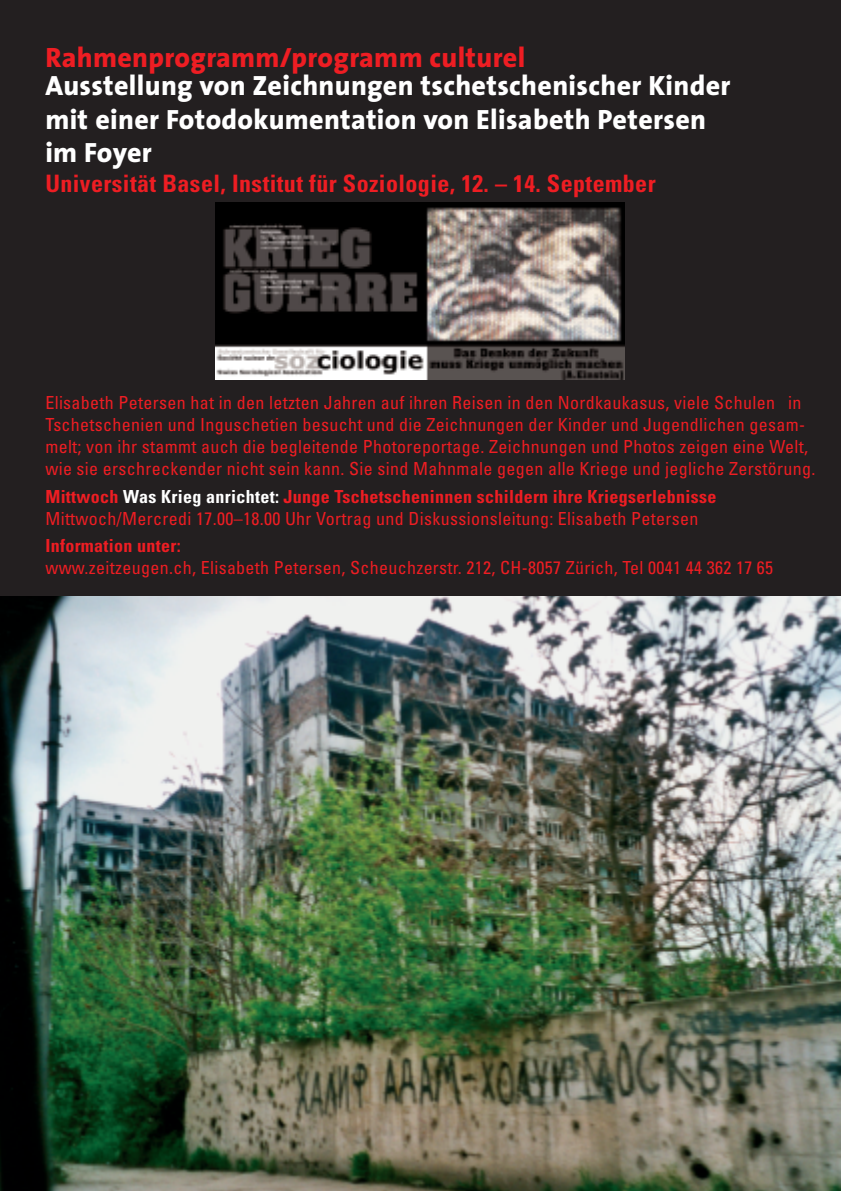
<style>
.page{position:relative;width:842px;height:1191px;background:#fff}
.page>*{position:absolute;margin:0;border:0;box-sizing:border-box;transform-origin:0 0}
.t1{font:800 28px/33.6px "The Sans";letter-spacing:.01em;color:#fff}
.t2{font:800 28px "The Sans";letter-spacing:.01em;color:#ee1d23}
.t3{font:700 condensed 24px "Univers";letter-spacing:.02em;color:#ee1d23}
.t4{font:condensed 18px/22px "Univers";letter-spacing:.02em;color:#ee1d23}
.t5{font:700 condensed 18px "Univers";letter-spacing:.02em;color:#ee1d23}
.s1{font-weight:700}
.s2{font-weight:700;color:#fff}
</style>
<div class="page">
<div style="left:0;top:1px;width:840px;height:598px;background:#231f20"></div>
<img style="left:0;top:596px;width:840px;height:595px">
<img style="left:216px;top:202px;width:408px;height:177px">
<h1 class="t2" style="left:45px;top:46px;width:481px">Rahmenprogramm/programm culturel</h1>
<h1 class="t1" style="left:45px;top:71px;width:687px">Ausstellung von Zeichnungen tschetschenischer Kinder mit einer Fotodokumentation von Elisabeth Petersen im Foyer</h1>
<h2 class="t3" style="left:45px;top:175px;width:612px">Universität Basel, Institut für Soziologie, 12. – 14. September</h2>
<p class="t4" style="left:45px;top:393px;width:771px">Elisabeth Petersen hat in den letzten Jahren auf ihren Reisen in den Nordkaukasus, viele Schulen in Tschetschenien und Inguschetien besucht und die Zeichnungen der Kinder und Jugendlichen gesam&shy;melt; von ihr stammt auch die begleitende Photoreportage. Zeichnungen und Photos zeigen eine Welt, wie sie erschreckender nicht sein kann. Sie sind Mahnmale gegen alle Kriege und jegliche Zerstörung.</p>
<p class="t4" style="left:45px;top:486px;width:673px"><span class="s1">Mittwoch</span> <span class="s2">Was Krieg anrichtet:</span> <span class="s1">Junge Tschetscheninnen schildern ihre Kriegserlebnisse<br></span>Mittwoch/Mercredi 17.00–18.00 Uhr Vortrag und Diskussionsleitung: Elisabeth Petersen</p>
<p class="t5" style="left:45px;top:539px;width:137px">Information unter:</p>
<p class="t4" style="left:45px;top:558px;width:729px">www.zeitzeugen.ch, Elisabeth Petersen, Scheuchzerstr. 212, CH-8057 Zürich, Tel 0041 44 362 17 65</p>
</div>
